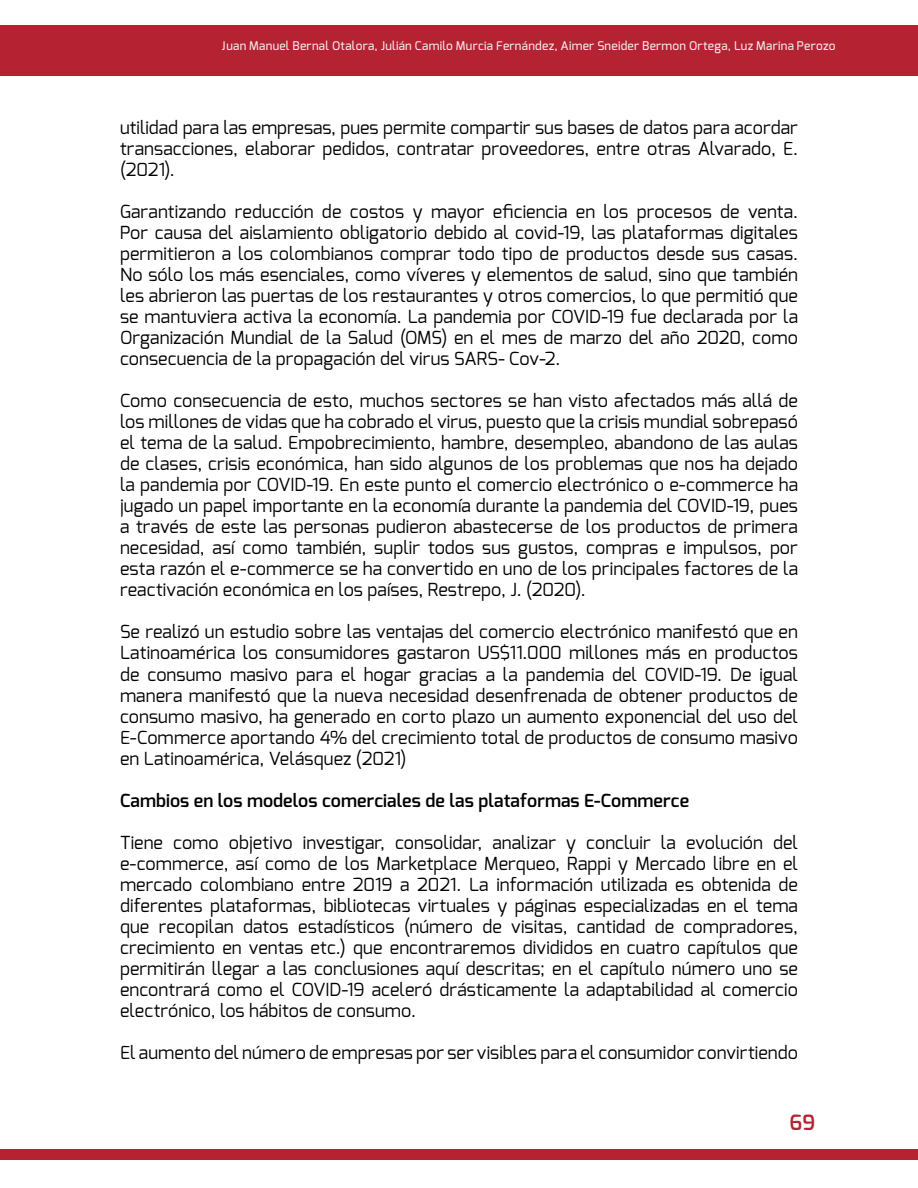
<style>
.page{position:relative;width:918px;height:1188px;background:#fff}
.page>*{position:absolute;margin:0;border:0;box-sizing:border-box;transform-origin:0 0}
.t1{font:600 21px "Exo";color:#b52232}
.t2{font:18px/21px "Exo";letter-spacing:.005em;color:#000;text-align:justify}
.t3{font:600 18px "Exo";letter-spacing:.005em;color:#000}
.t4{font:500 12px "Exo";letter-spacing:.02em;color:#fff}
</style>
<div class="page">
<div style="left:0;top:25px;width:918px;height:51px;background:#b52232"></div>
<div style="left:0;top:1150px;width:918px;height:10px;background:#b52232"></div>
<p class="t4" style="left:222px;top:38px;width:615px">Juan Manuel Bernal Otalora, Julián Camilo Murcia Fernández, Aimer Sneider Bermon Ortega, Luz Marina Perozo</p>
<p class="t2" style="left:120px;top:117px;width:680px">utilidad para las empresas, pues permite compartir sus bases de datos para acordar transacciones, elaborar pedidos, contratar proveedores, entre otras Alvarado, E. (2021).</p>
<p class="t2" style="left:120px;top:201px;width:680px">Garantizando reducción de costos y mayor eficiencia en los procesos de venta.<br>Por causa del aislamiento obligatorio debido al covid-19, las plataformas digitales permitieron a los colombianos comprar todo tipo de productos desde sus casas.<br>No sólo los más esenciales, como víveres y elementos de salud, sino que también les abrieron las puertas de los restaurantes y otros comercios, lo que permitió que se mantuviera activa la economía. La pandemia por COVID-19 fue declarada por la Organización Mundial de la Salud (OMS) en el mes de marzo del año 2020, como consecuencia de la propagación del virus SARS- Cov-2.</p>
<p class="t2" style="left:120px;top:390px;width:680px">Como consecuencia de esto, muchos sectores se han visto afectados más allá de los millones de vidas que ha cobrado el virus, puesto que la crisis mundial sobrepasó el tema de la salud. Empobrecimiento, hambre, desempleo, abandono de las aulas de clases, crisis económica, han sido algunos de los problemas que nos ha dejado la pandemia por COVID-19. En este punto el comercio electrónico o e-commerce ha jugado un papel importante en la economía durante la pandemia del COVID-19, pues a través de este las personas pudieron abastecerse de los productos de primera necesidad, así como también, suplir todos sus gustos, compras e impulsos, por esta razón el e-commerce se ha convertido en uno de los principales factores de la reactivación económica en los países, Restrepo, J. (2020).</p>
<p class="t2" style="left:120px;top:621px;width:680px">Se realizó un estudio sobre las ventajas del comercio electrónico manifestó que en Latinoamérica los consumidores gastaron US$11.000 millones más en productos de consumo masivo para el hogar gracias a la pandemia del COVID-19. De igual manera manifestó que la nueva necesidad desenfrenada de obtener productos de consumo masivo, ha generado en corto plazo un aumento exponencial del uso del E-Commerce aportando 4% del crecimiento total de productos de consumo masivo en Latinoamérica, Velásquez (2021)</p>
<p class="t3" style="left:120px;top:788px;width:571px">Cambios en los modelos comerciales de las plataformas E-Commerce</p>
<p class="t2" style="left:120px;top:831px;width:680px">Tiene como objetivo investigar, consolidar, analizar y concluir la evolución del e-commerce, así como de los Marketplace Merqueo, Rappi y Mercado libre en el mercado colombiano entre 2019 a 2021. La información utilizada es obtenida de diferentes plataformas, bibliotecas virtuales y páginas especializadas en el tema que recopilan datos estadísticos (número de visitas, cantidad de compradores, crecimiento en ventas etc.) que encontraremos divididos en cuatro capítulos que permitirán llegar a las conclusiones aquí descritas; en el capítulo número uno se encontrará como el COVID-19 aceleró drásticamente la adaptabilidad al comercio electrónico, los hábitos de consumo.</p>
<p class="t2" style="left:120px;top:1041px;width:680px">El aumento del número de empresas por ser visibles para el consumidor convirtiendo</p>
<p class="t1" style="left:790px;top:1109px;width:27px">69</p>
</div>
